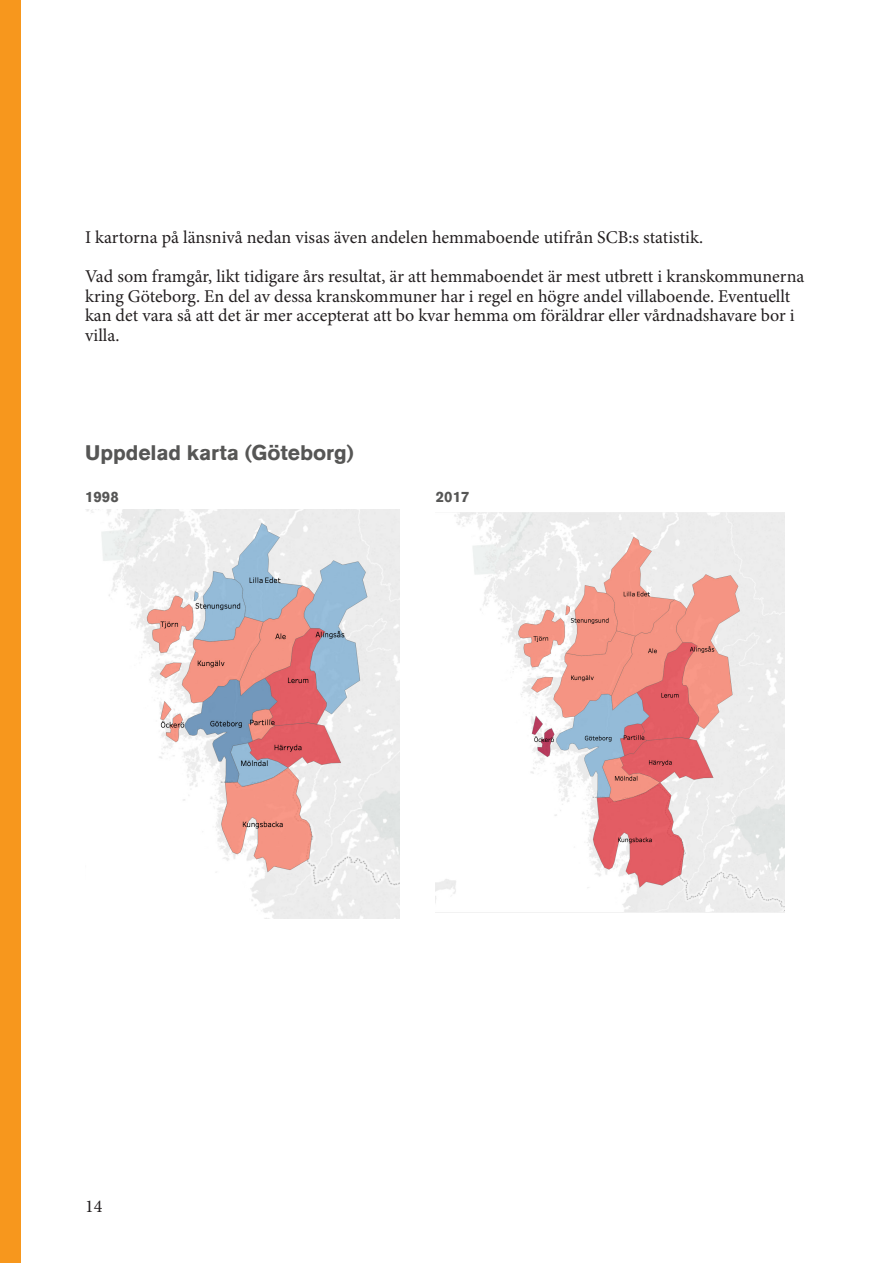
<style>
.page{position:relative;width:893px;height:1263px;background:#fff}
.page>*{position:absolute;margin:0;border:0;box-sizing:border-box;transform-origin:0 0}
.Kapitelrubrik_ej_toc{font:700 21px "Akzidenz Grotesk BE";color:#565655}
.Brödtext{font:18px/19.5px "Minion Pro";color:#231f20}
.Bildtext{font:700 15px "Akzidenz Grotesk BE";color:#565655}
</style>
<div class="page">
<div style="left:0;top:0;width:20px;height:1263px;background:#f7971d"></div>
<img style="left:86px;top:509px;width:314px;height:410px">
<img style="left:436px;top:512px;width:349px;height:401px">
<p class="Brödtext" style="left:85px;top:228px;width:620px">I kartorna på länsnivå nedan visas även andelen hemmaboende utifrån SCB:s statistik.</p>
<p class="Brödtext" style="left:85px;top:267px;width:721px">Vad som framgår, likt tidigare års resultat, är att hemmaboendet är mest utbrett i kranskommunerna kring Göteborg. En del av dessa kranskommuner har i regel en högre andel villaboende. Eventuellt kan det vara så att det är mer accepterat att bo kvar hemma om föräldrar eller vårdnadshavare bor i villa.</p>
<p class="Kapitelrubrik_ej_toc" style="left:85px;top:440px;width:271px">Uppdelad karta (Göteborg)</p>
<p class="Bildtext" style="left:85px;top:488px;width:35px">1998</p>
<p class="Bildtext" style="left:436px;top:488px;width:35px">2017</p>
<p class="Brödtext" style="left:85px;top:1197px;width:19px">14</p>
</div>
